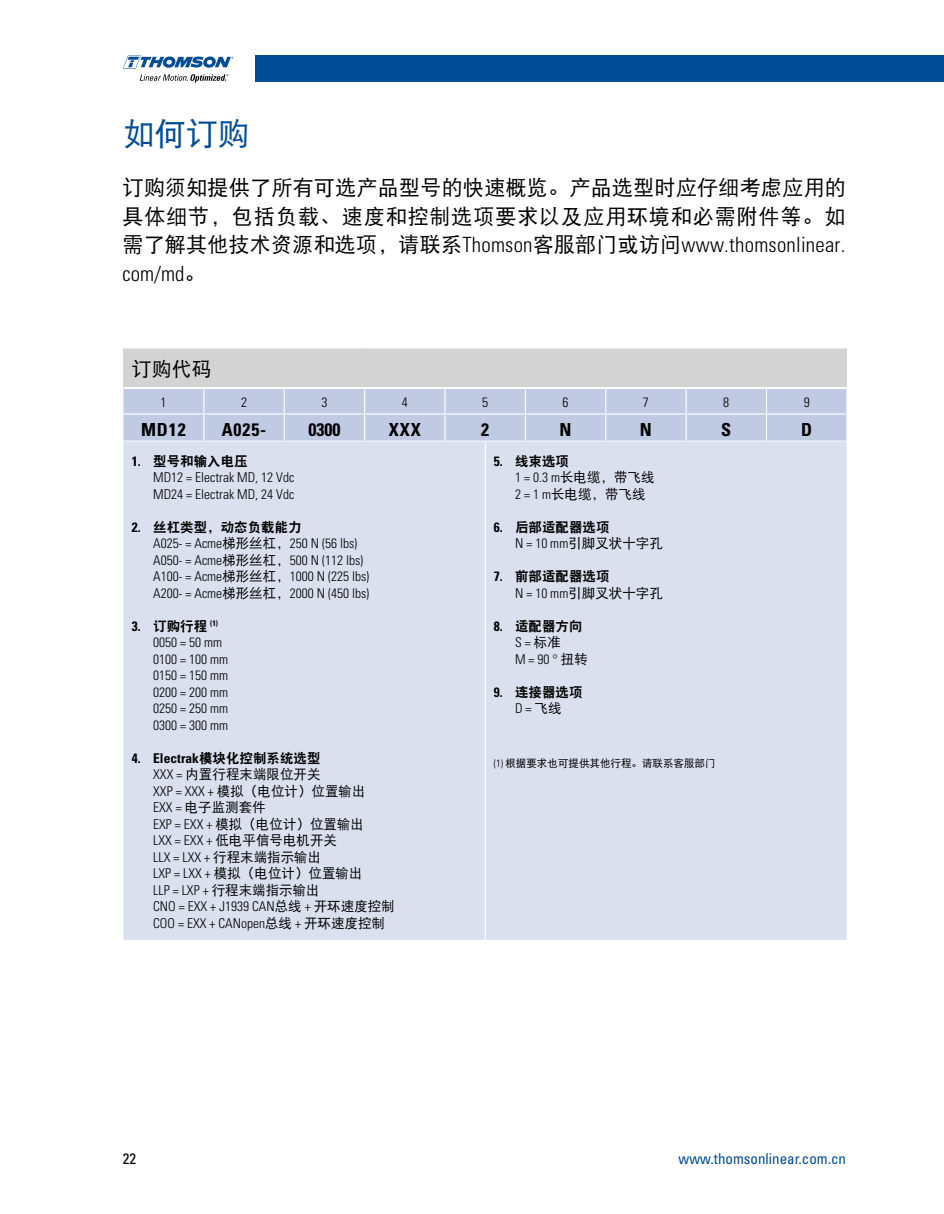
<style>
.page{position:relative;width:944px;height:1214px;background:#fff}
.page>*{position:absolute;margin:0;border:0;box-sizing:border-box;transform-origin:0 0}
.t1{font:31.5px "DF Hei W5";color:#004c95}
.t2{font:21px/28.5px "DF Hei W5";letter-spacing:.015em;color:#000}
.t3{font:300 condensed 21px/28.5px "Univers";letter-spacing:.01em;color:#000}
.t4{font:19.5px "DF Hei W5";color:#000}
.t5{font:700 condensed 18px "Univers";letter-spacing:.05em;color:#000}
.t6{font:condensed 15px "Univers";color:#004c95}
.t7{font:condensed 15px "Univers";color:#000}
.t8{font:300 condensed 13.5px/16.5px "Univers";color:#000}
.t9{font:13.5px/16.5px "DF Hei W5";color:#000}
.t10{font:13.5px "DF Hei W9";color:#000}
.t11{font:700 condensed 13.5px "Univers";color:#000}
.t12{font:10.5px "DF Hei W5";color:#000}
.s1{font-family:"DF Hei W5";font-weight:400;font-stretch:normal}
.s2{font-family:"Univers";font-weight:700;font-stretch:condensed}
.s3{font-family:"DF Hei W9";font-weight:400;font-stretch:normal}
.s4{font-family:"Univers";font-weight:300;font-stretch:condensed}
</style>
<div class="page">
<div style="left:931px;top:56px;width:13px;height:26px;background:#004c95"></div>
<div style="left:255px;top:56px;width:676px;height:26px;background:#004c95"></div>
<svg style="left:123px;top:56px;width:110px;height:12px"></svg>
<svg style="left:140px;top:74px;width:89px;height:9px"></svg>
<div style="left:123px;top:347px;width:723px;height:41px;background:#d3d3d4"></div>
<hr style="left:123px;top:347px;width:81px;height:1px;background:#fff">
<hr style="left:204px;top:347px;width:80px;height:1px;background:#fff">
<hr style="left:284px;top:347px;width:80px;height:1px;background:#fff">
<hr style="left:364px;top:347px;width:81px;height:1px;background:#fff">
<hr style="left:445px;top:347px;width:80px;height:1px;background:#fff">
<hr style="left:525px;top:347px;width:80px;height:1px;background:#fff">
<hr style="left:605px;top:347px;width:81px;height:1px;background:#fff">
<hr style="left:686px;top:347px;width:80px;height:1px;background:#fff">
<hr style="left:766px;top:347px;width:80px;height:1px;background:#fff">
<hr style="left:123px;top:387px;width:81px;height:2px;background:#fff">
<hr style="left:204px;top:387px;width:80px;height:2px;background:#fff">
<hr style="left:284px;top:387px;width:80px;height:2px;background:#fff">
<hr style="left:364px;top:387px;width:81px;height:2px;background:#fff">
<hr style="left:445px;top:387px;width:80px;height:2px;background:#fff">
<hr style="left:525px;top:387px;width:80px;height:2px;background:#fff">
<hr style="left:605px;top:387px;width:81px;height:2px;background:#fff">
<hr style="left:686px;top:387px;width:80px;height:2px;background:#fff">
<hr style="left:766px;top:387px;width:81px;height:2px;background:#fff">
<svg style="left:123px;top:388px;width:724px;height:52px;background:#c4cce4"></svg>
<div style="left:123px;top:441px;width:723px;height:498px;background:#dbe0ef"></div>
<hr style="left:485px;top:441px;width:1px;height:498px;background:#fff">
<h1 class="t1" style="left:123px;top:118px;width:127px">如何订购</h1>
<h2 class="t2" style="left:122px;top:173px;width:725px">订购须知提供了所有可选产品型号的快速概览。产品选型时应仔细考虑应用的具体细节，包括负载、速度和控制选项要求以及应用环境和必需附件等。如</h2>
<h2 class="t3" style="left:122px;top:231px;width:724px"><span class="s1">需了解其他技术资源和选项，请联系</span>Thomson<span class="s1">客服部门或访问</span>www.thomsonlinear. com/md<span class="s1">。</span></h2>
<h3 class="t4" style="left:132px;top:359px;width:81px">订购代码</h3>
<p class="t8" style="left:160px;top:394px;width:7px">1</p>
<p class="t8" style="left:241px;top:394px;width:7px">2</p>
<p class="t8" style="left:321px;top:394px;width:7px">3</p>
<p class="t8" style="left:402px;top:394px;width:7px">4</p>
<p class="t8" style="left:482px;top:394px;width:7px">5</p>
<p class="t8" style="left:562px;top:394px;width:7px">6</p>
<p class="t8" style="left:643px;top:394px;width:7px">7</p>
<p class="t8" style="left:723px;top:394px;width:7px">8</p>
<p class="t8" style="left:803px;top:394px;width:7px">9</p>
<h3 class="t5" style="left:141px;top:418px;width:46px">MD12</h3>
<h3 class="t5" style="left:222px;top:418px;width:46px">A025-</h3>
<h3 class="t5" style="left:308px;top:418px;width:33px">0300</h3>
<h3 class="t5" style="left:389px;top:418px;width:33px">XXX</h3>
<h3 class="t5" style="left:481px;top:418px;width:9px">2</h3>
<h3 class="t5" style="left:559px;top:418px;width:14px">N</h3>
<h3 class="t5" style="left:640px;top:418px;width:14px">N</h3>
<h3 class="t5" style="left:721px;top:418px;width:12px">S</h3>
<h3 class="t5" style="left:801px;top:418px;width:12px">D</h3>
<p class="t10" style="left:132px;top:454px;width:117px"><span class="s2">1.</span> 型号和输入电压</p>
<p class="t8" style="left:153px;top:469px;width:142px">MD12 = Electrak MD, 12 Vdc<br>MD24 = Electrak MD, 24 Vdc</p>
<p class="t10" style="left:132px;top:520px;width:171px"><span class="s2">2.</span> 丝杠类型，动态负载能力</p>
<p class="t8" style="left:153px;top:535px;width:217px">A025- = Acme<span class="s1">梯形丝杠，</span>250 N (56 lbs)<br>A050- = Acme<span class="s1">梯形丝杠，</span>500 N (112 lbs)<br>A100- = Acme<span class="s1">梯形丝杠，</span>1000 N (225 lbs)<br>A200- = Acme<span class="s1">梯形丝杠，</span>2000 N (450 lbs)</p>
<p class="t10" style="left:132px;top:619px;width:88px"><span class="s2">3.</span> 订购行程 <sup>(1)</sup></p>
<p class="t8" style="left:153px;top:634px;width:76px">0050 = 50 mm<br>0100 = 100 mm<br>0150 = 150 mm<br>0200 = 200 mm<br>0250 = 250 mm<br>0300 = 300 mm</p>
<p class="t11" style="left:132px;top:749px;width:190px">4. Electrak<span class="s3">模块化控制系统选型</span></p>
<p class="t9" style="left:153px;top:766px;width:214px"><span class="s4">XXX =</span> 内置行程末端限位开关<br><span class="s4">XXP = XXX +</span> 模拟（电位计）位置输出<br><span class="s4">EXX =</span> 电子监测套件<br><span class="s4">EXP = EXX +</span> 模拟（电位计）位置输出<br><span class="s4">LXX = EXX +</span> 低电平信号电机开关</p>
<p class="t8" style="left:153px;top:849px;width:169px">LLX = LXX + <span class="s1">行程末端指示输出</span></p>
<p class="t9" style="left:153px;top:865px;width:211px"><span class="s4">LXP = LXX +</span> 模拟（电位计）位置输出</p>
<p class="t8" style="left:153px;top:882px;width:243px">LLP = LXP + <span class="s1">行程末端指示输出<br></span>CNO = EXX + J1939 CAN<span class="s1">总线</span> + <span class="s1">开环速度控制<br></span>COO = EXX + CANopen<span class="s1">总线</span> + <span class="s1">开环速度控制</span></p>
<p class="t10" style="left:494px;top:454px;width:77px"><span class="s2">5.</span> 线束选项</p>
<p class="t9" style="left:515px;top:469px;width:141px"><span class="s4">1 = 0.3 m</span>长电缆，带飞线<br><span class="s4">2 = 1 m</span>长电缆，带飞线</p>
<p class="t10" style="left:494px;top:520px;width:117px"><span class="s2">6.</span> 后部适配器选项</p>
<p class="t9" style="left:515px;top:535px;width:149px"><span class="s4">N = 10 mm</span>引脚叉状十字孔</p>
<p class="t10" style="left:494px;top:569px;width:117px"><span class="s2">7.</span> 前部适配器选项</p>
<p class="t9" style="left:515px;top:584px;width:149px"><span class="s4">N = 10 mm</span>引脚叉状十字孔</p>
<p class="t10" style="left:494px;top:619px;width:90px"><span class="s2">8.</span> 适配器方向</p>
<p class="t8" style="left:515px;top:634px;width:74px">S = <span class="s1">标准<br></span>M = 90 ° <span class="s1">扭转</span></p>
<p class="t10" style="left:494px;top:685px;width:90px"><span class="s2">9.</span> 连接器选项</p>
<p class="t8" style="left:515px;top:700px;width:48px">D = <span class="s1">飞线</span></p>
<p class="t12" style="left:494px;top:758px;width:223px"><span class="s4">(1)</span> 根据要求也可提供其他行程。请联系客服部门</p>
<p class="t7" style="left:123px;top:1149px;width:15px">22</p>
<p class="t6" style="left:678px;top:1149px;width:169px">www.thomsonlinear.com.cn</p>
</div>
